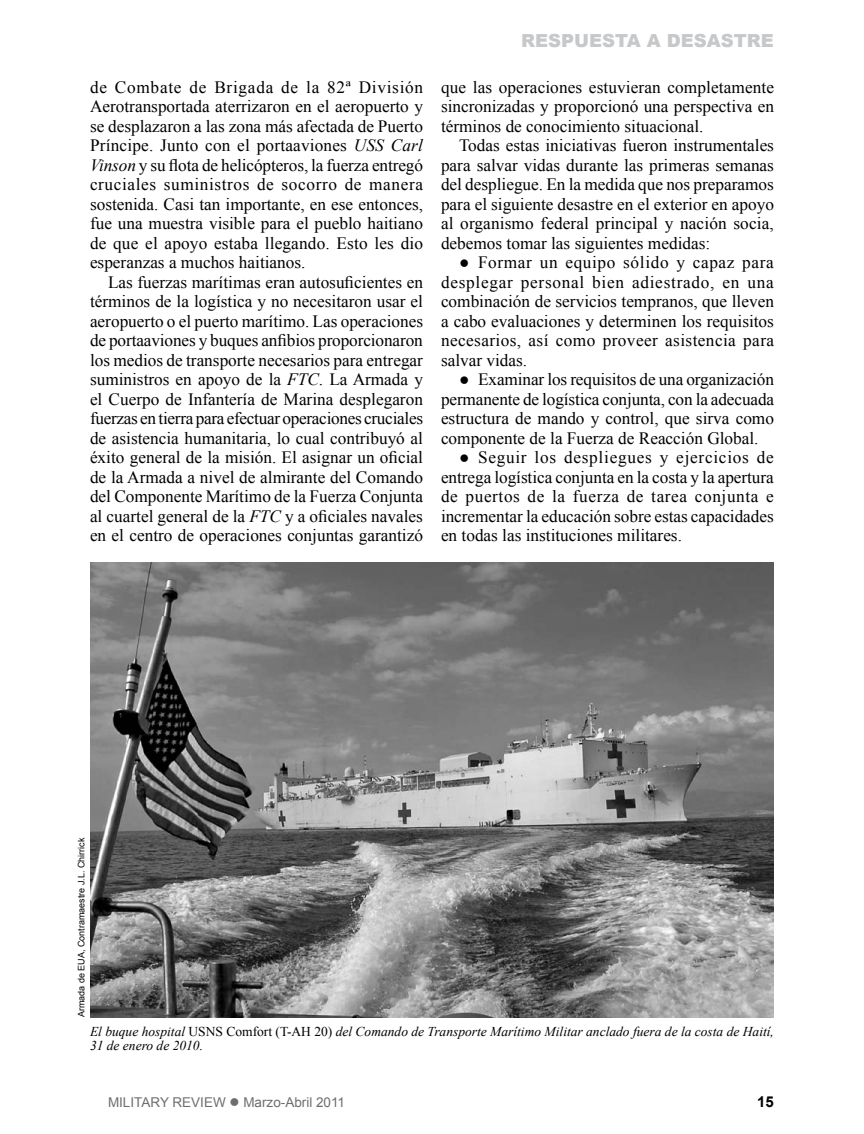
<style>
.page{position:relative;width:864px;height:1134px;background:#fff}
.page>*{position:absolute;margin:0;border:0;box-sizing:border-box;transform-origin:0 0}
.t1{font:900 18px "Arial";color:#c7c8ca}
.Body_Text{font:17.25px/19.5px "Times New Roman";color:#000;text-align:justify}
.Bulleted_Body_Text{font:17.25px/19.5px "Times New Roman";color:#000;text-align:justify}
.t2{font:700 15px "Arial";color:#000}
.Cutlines{font:italic 13.5px/14.2px "Times New Roman";color:#000}
.t3{font:13.5px "Arial";color:#6d6e71}
.Photocredits{font:9px "Arial";color:#000}
.s1{font-style:italic}
.s2{font-style:normal}
</style>
<div class="page">
<img style="left:90px;top:562px;width:684px;height:455px">
<p class="Body_Text" style="left:90px;top:77px;width:335px">de Combate de Brigada de la 82ª División Aerotransportada aterrizaron en el aeropuerto y se desplazaron a las zona más afectada de Puerto Príncipe. Junto con el portaaviones <span class="s1">USS Carl Vinson</span> y su flota de helicópteros, la fuerza entregó cruciales suministros de socorro de manera sostenida. Casi tan importante, en ese entonces, fue una muestra visible para el pueblo haitiano de que el apoyo estaba llegando. Esto les dio esperanzas a muchos haitianos.</p>
<p class="Body_Text" style="left:90px;top:272px;width:335px;text-indent:18px">Las fuerzas marítimas eran autosuficientes en términos de la logística y no necesitaron usar el aeropuerto o el puerto marítimo. Las operaciones de portaaviones y buques anfibios proporcionaron los medios de transporte necesarios para entregar suministros en apoyo de la <span class="s1">FTC</span>. La Armada y el Cuerpo de Infantería de Marina desplegaron fuerzas en tierra para efectuar operaciones cruciales de asistencia humanitaria, lo cual contribuyó al éxito general de la misión. El asignar un oficial de la Armada a nivel de almirante del Comando del Componente Marítimo de la Fuerza Conjunta al cuartel general de la <span class="s1">FTC</span> y a oficiales navales en el centro de operaciones conjuntas garantizó</p>
<p class="t1" style="left:521px;top:27px;width:254px">RESPUESTA A DESASTRE</p>
<p class="Body_Text" style="left:441px;top:77px;width:335px">que las operaciones estuvieran completamente sincronizadas y proporcionó una perspectiva en términos de conocimiento situacional.</p>
<p class="Body_Text" style="left:441px;top:136px;width:335px;text-indent:18px">Todas estas iniciativas fueron instrumentales para salvar vidas durante las primeras semanas del despliegue. En la medida que nos preparamos para el siguiente desastre en el exterior en apoyo al organismo federal principal y nación socia, debemos tomar las siguientes medidas:</p>
<p class="Bulleted_Body_Text" style="left:441px;top:253px;width:335px;text-indent:18px">● Formar un equipo sólido y capaz para desplegar personal bien adiestrado, en una combinación de servicios tempranos, que lleven a cabo evaluaciones y determinen los requisitos necesarios, así como proveer asistencia para salvar vidas.</p>
<p class="Bulleted_Body_Text" style="left:441px;top:370px;width:335px;text-indent:18px">● Examinar los requisitos de una organización permanente de logística conjunta, con la adecuada estructura de mando y control, que sirva como componente de la Fuerza de Reacción Global.</p>
<p class="Bulleted_Body_Text" style="left:441px;top:448px;width:334px;text-indent:18px">● Seguir los despliegues y ejercicios de entrega logística conjunta en la costa y la apertura de puertos de la fuerza de tarea conjunta e incrementar la educación sobre estas capacidades en todas las instituciones militares.</p>
<p class="Photocredits" style="left:75px;top:1017px;width:181px;rotate:-90deg">Armada de EUA, Contramaestre J.L. Chirrick</p>
<p class="Cutlines" style="left:90px;top:1024px;width:686px">El buque hospital <span class="s2">USNS Comfort (T-AH 20)</span> del Comando de Transporte Marítimo Militar anclado fuera de la costa de Haití,<br>31 de enero de 2010.</p>
<p class="t3" style="left:108px;top:1093px;width:239px">MILITARY REVIEW ● Marzo-Abril 2011</p>
<p class="t2" style="left:757px;top:1092px;width:18px">15</p>
</div>
